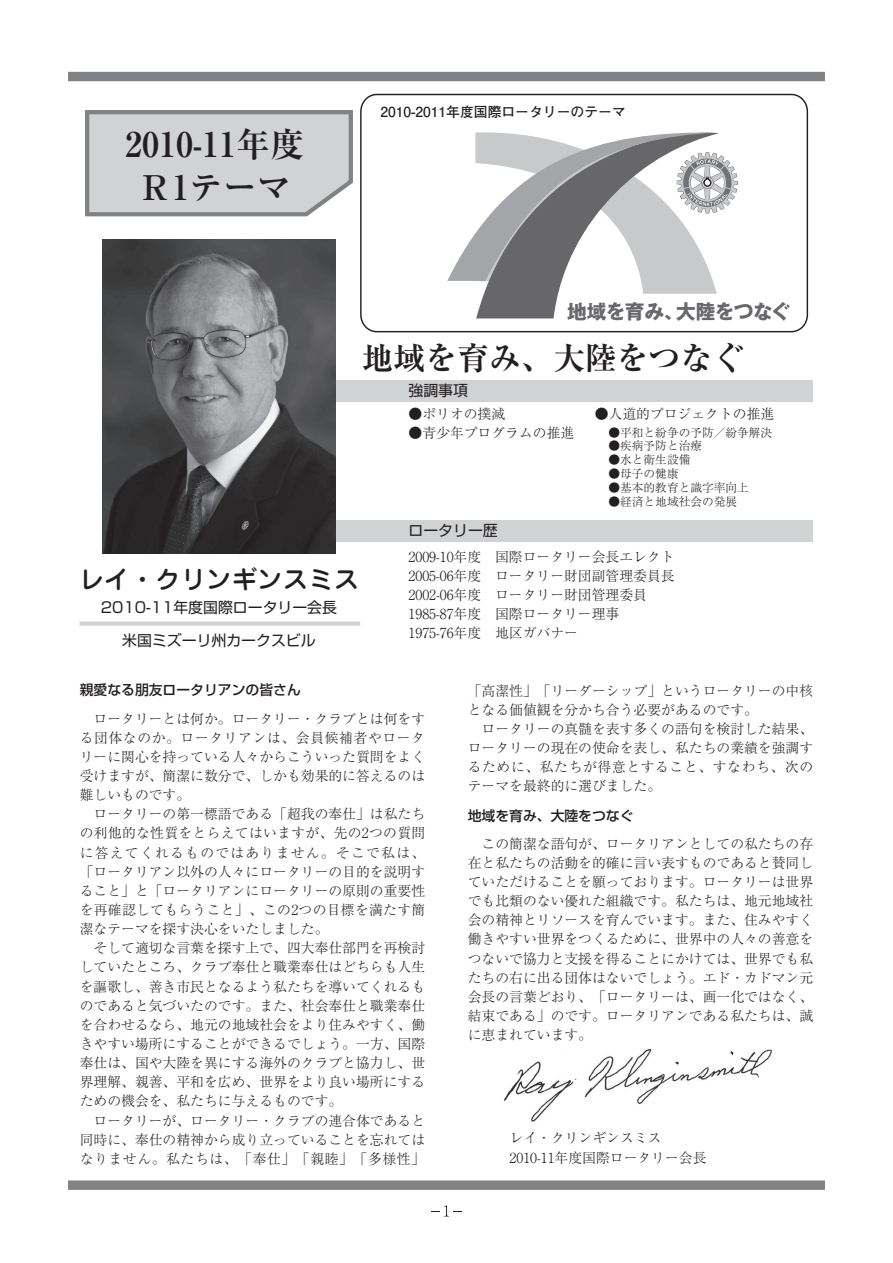
<style>
.page{position:relative;width:893px;height:1263px;background:#fff}
.page>*{position:absolute;margin:0;border:0;box-sizing:border-box;transform-origin:0 0}
.t1{font:700 34.05px/42.5px "Ryumin Pro";color:#231f20;text-align:center}
.t2{font:700 31.95px "Ryumin Pro";color:#231f20}
.t3{font:500 25.5px "Jun 34 Pro";color:#231f20}
.t4{font:700 19.65px "Gothic MB101 Pro";letter-spacing:-.035em;color:#68686b}
.t5{font:14.85px "Shin Go Pro";color:#231f20}
.t6{font:300 13.8px/19.2px "Ryumin Pro";color:#231f20;text-align:justify}
.t7{font:500 13.8px "Shin Go Pro";color:#231f20}
.t8{font:700 13.8px "Futo Go B101 Pro";color:#231f20}
.t9{font:300 11.7px "Ryumin Pro";color:#231f20}
</style>
<div class="page">
<svg style="left:431px;top:1205px;width:31px;height:11px"></svg>
<div style="left:68px;top:72px;width:757px;height:9px;background:#808285"></div>
<div style="left:68px;top:1180px;width:757px;height:10px;background:#808285"></div>
<div style="left:285px;top:380px;width:528px;height:21px;background:#d1d2d4"></div>
<div style="left:285px;top:520px;width:528px;height:22px;background:#d1d2d4"></div>
<div style="left:360px;top:94px;width:448px;height:238px;border:1px solid #231f20;border-radius:16px"></div>
<svg style="left:476px;top:294px;width:82px;height:24px;background:#727275"></svg>
<svg style="left:447px;top:132px;width:291px;height:162px"></svg>
<svg style="left:85px;top:110px;width:268px;height:107px;background:#c9cbcd"></svg>
<img style="left:102px;top:239px;width:234px;height:315px">
<div style="left:80px;top:621px;width:280px;height:5px;background:#d1d2d4"></div>
<img style="left:503px;top:1048px;width:269px;height:74px">
<h1 class="t1" style="left:125px;top:121px;width:180px">2010-11年度<br>Ｒ1テーマ</h1>
<p class="t8" style="left:380px;top:101px;width:247px">2010-2011年度国際ロータリーのテーマ</p>
<h3 class="t4" style="left:567px;top:295px;width:225px">地域を育み、大陸をつなぐ</h3>
<h2 class="t2" style="left:362px;top:332px;width:384px">地域を育み、大陸をつなぐ</h2>
<p class="t5" style="left:409px;top:378px;width:61px">強調事項</p>
<p class="t6" style="left:409px;top:403px;width:98px">●ポリオの撲滅</p>
<p class="t6" style="left:409px;top:422px;width:167px">●青少年プログラムの推進</p>
<p class="t6" style="left:595px;top:403px;width:181px">●人道的プロジェクトの推進</p>
<p class="t9" style="left:608px;top:423px;width:165px">●平和と紛争の予防／紛争解決</p>
<p class="t9" style="left:608px;top:437px;width:95px">●疾病予防と治療</p>
<p class="t9" style="left:608px;top:451px;width:83px">●水と衛生設備</p>
<p class="t9" style="left:608px;top:464px;width:72px">●母子の健康</p>
<p class="t9" style="left:608px;top:478px;width:142px">●基本的教育と識字率向上</p>
<p class="t9" style="left:608px;top:492px;width:130px">●経済と地域社会の発展</p>
<h3 class="t3" style="left:79px;top:559px;width:282px">レイ・クリンギンスミス</h3>
<p class="t5" style="left:101px;top:595px;width:238px">2010-11年度国際ロータリー会長</p>
<p class="t5" style="left:122px;top:628px;width:195px">米国ミズーリ州カークスビル</p>
<p class="t5" style="left:409px;top:518px;width:91px">ロータリー歴</p>
<p class="t6" style="left:409px;top:546px;width:268px;text-align:left">2009-10年度　国際ロータリー会長エレクト<br>2005-06年度　ロータリー財団副管理委員長<br>2002-06年度　ロータリー財団管理委員<br>1985-87年度　国際ロータリー理事<br>1975-76年度　地区ガバナー</p>
<p class="t7" style="left:80px;top:679px;width:223px">親愛なる朋友ロータリアンの皆さん</p>
<p class="t6" style="left:80px;top:708px;width:347px;text-indent:14px">ロータリーとは何か。ロータリー・クラブとは何をする団体なのか。ロータリアンは、会員候補者やロータリーに関心を持っている人々からこういった質問をよく受けますが、簡潔に数分で、しかも効果的に答えるのは難しいものです。</p>
<p class="t6" style="left:80px;top:803px;width:347px;text-align:left;text-indent:14px">ロータリーの第一標語である「超我の奉仕」は私たちの利他的な性質をとらえてはいますが、先の2つの質問に答えてくれるものではありません。そこで私は、「ロータリアン以外の人々にロータリーの目的を説明すること」と「ロータリアンにロータリーの原則の重要性を再確認してもらうこと」、この2つの目標を満たす簡潔なテーマを探す決心をいたしました。<br>　そして適切な言葉を探す上で、四大奉仕部門を再検討していたところ、クラブ奉仕と職業奉仕はどちらも人生を謳歌し、善き市民となるよう私たちを導いてくれるものであると気づいたのです。また、社会奉仕と職業奉仕を合わせるなら、地元の地域社会をより住みやすく、働きやすい場所にすることができるでしょう。一方、国際奉仕は、国や大陸を異にする海外のクラブと協力し、世界理解、親善、平和を広め、世界をより良い場所にするための機会を、私たちに与えるものです。</p>
<p class="t6" style="left:80px;top:1110px;width:347px;text-indent:14px">ロータリーが、ロータリー・クラブの連合体であると同時に、奉仕の精神から成り立っていることを忘れてはなりません。私たちは、「奉仕」「親睦」「多様性」</p>
<p class="t6" style="left:468px;top:680px;width:347px">「高潔性」「リーダーシップ」というロータリーの中核となる価値観を分かち合う必要があるのです。</p>
<p class="t6" style="left:468px;top:718px;width:347px;text-indent:14px">ロータリーの真髄を表す多くの語句を検討した結果、ロータリーの現在の使命を表し、私たちの業績を強調するために、私たちが得意とすること、すなわち、次のテーマを最終的に選びました。</p>
<p class="t7" style="left:468px;top:804px;width:167px">地域を育み、大陸をつなぐ</p>
<p class="t6" style="left:468px;top:833px;width:347px">　この簡潔な語句が、ロータリアンとしての私たちの存在と私たちの活動を的確に言い表すものであると賛同していただけることを願っております。ロータリーは世界でも比類のない優れた組織です。私たちは、地元地域社会の精神とリソースを育んでいます。また、住みやすく働きやすい世界をつくるために、世界中の人々の善意をつないで協力と支援を得ることにかけては、世界でも私たちの右に出る団体はないでしょう。エド・カドマン元会長の言葉どおり、「ロータリーは、画一化ではなく、結束である」のです。ロータリアンである私たちは、誠に恵まれています。</p>
<p class="t6" style="left:510px;top:1127px;width:199px;line-height:20.2px">レイ・クリンギンスミス<br>2010-11年度国際ロータリー会長</p>
</div>
